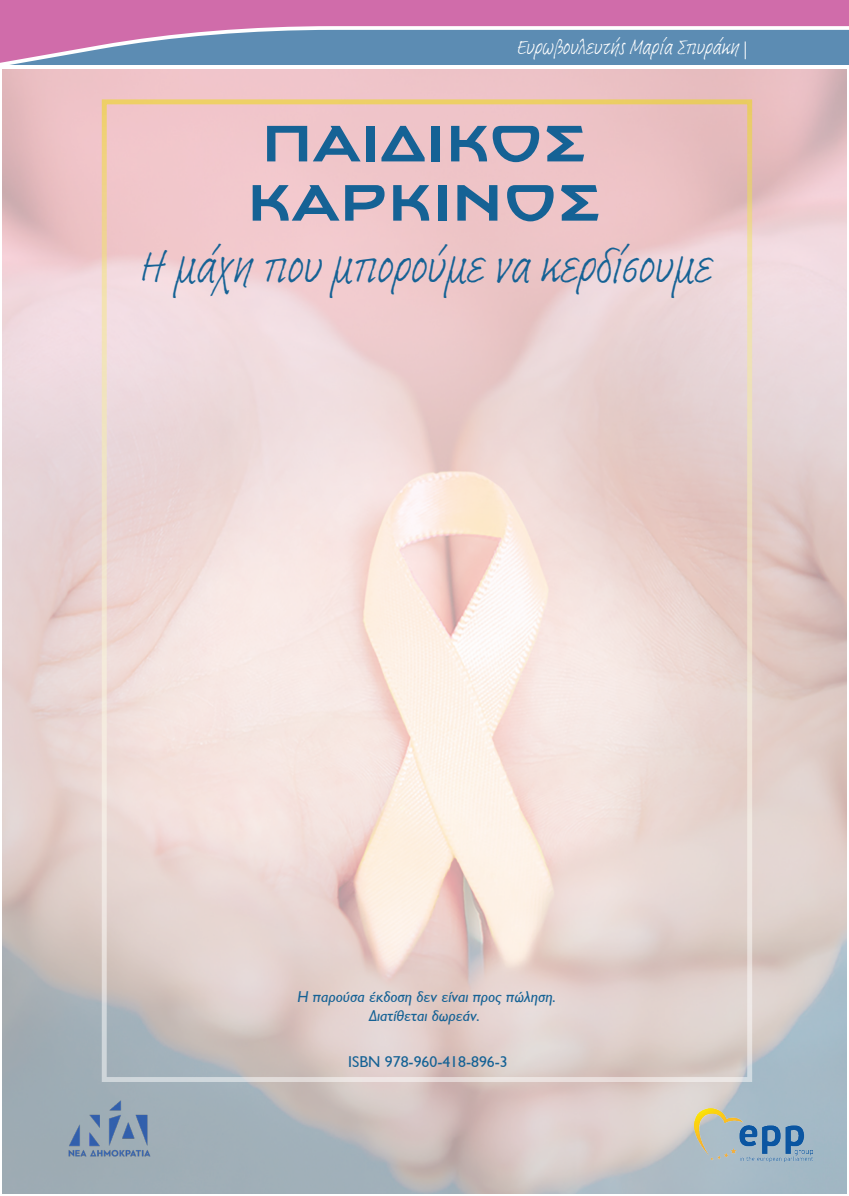
<style>
.page{position:relative;width:849px;height:1196px;background:#fff}
.page>*{position:absolute;margin:0;border:0;box-sizing:border-box;transform-origin:0 0}
.t1{font:600 50.75px "Vintage Deco";color:#156295}
.t2{font:47.25px "Adobe Handwriting Frank";color:#156295}
.t3{font:21px "Adobe Handwriting Frank";color:#fff}
.Pa3{font:italic 15.75px "CF Jeckyl";color:#156295}
.Pa3-2{font:15.75px "CF Jeckyl";color:#156295}
</style>
<div class="page">
<img style="left:2px;top:77px;width:844px;height:1116px">
<svg style="left:0;top:0;width:848px;height:77px;background:#aa90b9"></svg>
<div style="left:102px;top:99px;width:650px;height:983px;border:5px solid #fff"></div>
<img style="left:53px;top:1076px;width:112px;height:112px">
<img style="left:693px;top:1108px;width:119px;height:53px">
<h3 class="t3" style="left:516px;top:33px;width:223px">Eυρωβουλευτής Μαρία Σπυράκη</h3>
<p class="t1" style="left:261px;top:113px;width:326px">ΠΑΙΔΙΚΟΣ</p>
<p class="t1" style="left:247px;top:172px;width:354px">ΚΑΡΚΙΝΟΣ</p>
<p class="t2" style="left:137px;top:234px;width:573px">Η μάχη που μπορούμε να κερδίσουμε</p>
<p class="Pa3" style="left:297px;top:985px;width:260px">Η παρούσα έκδοση δεν είναι προς πώληση.</p>
<p class="Pa3" style="left:369px;top:1004px;width:112px">Διατίθεται δωρεάν.</p>
<p class="Pa3-2" style="left:348px;top:1050px;width:161px">ISBN 978-960-418-896-3</p>
</div>
